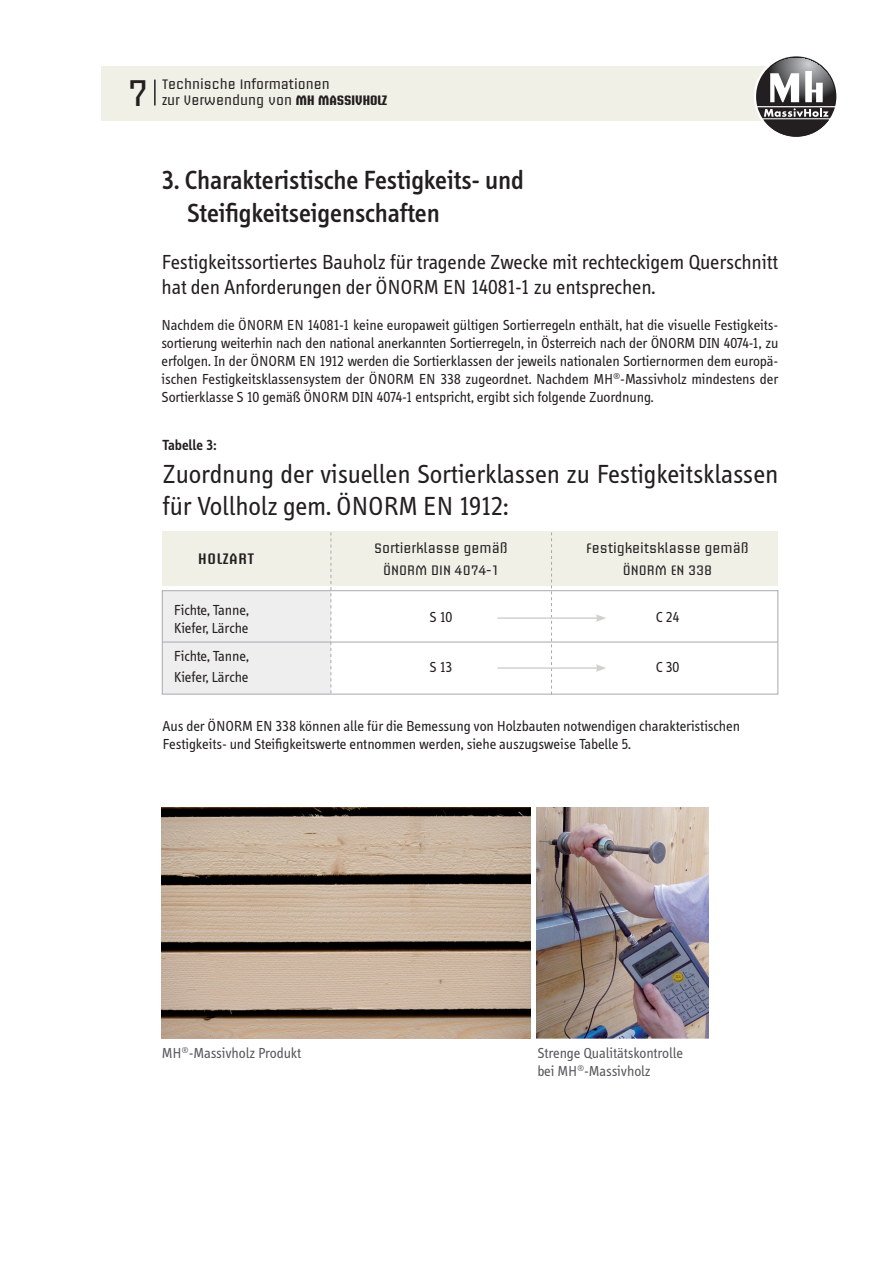
<style>
.page{position:relative;width:893px;height:1263px;background:#fff}
.page>*{position:absolute;margin:0;border:0;box-sizing:border-box;transform-origin:0 0}
.t1{font:36.45px "Briem Akademi Std";color:#231f20}
.t2{font:27px/32.4px "Info";color:#231f20}
.t3{font:500 27px/32.4px "Info";color:#231f20}
.t4{font:21px/25.2px "Info";color:#231f20}
.t5{font:15px/18px "Info";color:#231f20}
.t6{font:15px/18px "Info";color:#57585a}
.t7{font:600 15px "Info";color:#231f20}
.t8{font:600 15px "Briem Akademi Std";letter-spacing:.05em;color:#231f20}
.t9{font:13.5px "Briem Akademi Std";color:#231f20}
.s1{font-weight:700}
</style>
<div class="page">
<div style="left:101px;top:66px;width:694px;height:54px;background:#f0f0e7"></div>
<div style="left:754px;top:54px;width:85px;height:85px;background:#fff;border-radius:50%"></div>
<svg style="left:756px;top:56px;width:80px;height:81px"></svg>
<hr style="left:154px;top:80px;width:2px;height:25px;background:#231f20">
<div style="left:162px;top:591px;width:169px;height:103px;background:#eeeeef"></div>
<div style="left:162px;top:532px;width:616px;height:54px;background:#f0f0e7"></div>
<hr style="left:162px;top:642px;width:616px;height:1px;background:#a8a9ad">
<svg style="left:331px;top:532px;width:1px;height:160px"></svg>
<svg style="left:551px;top:532px;width:1px;height:160px"></svg>
<div style="left:162px;top:590px;width:616px;height:104px;border:1px solid #a8a9ad"></div>
<hr style="left:497px;top:617px;width:101px;height:2px;background:#d1d2cc">
<svg style="left:596px;top:614px;width:10px;height:8px"></svg>
<hr style="left:497px;top:667px;width:101px;height:2px;background:#d1d2cc">
<svg style="left:596px;top:664px;width:10px;height:8px"></svg>
<img style="left:536px;top:808px;width:173px;height:231px">
<img style="left:162px;top:808px;width:368px;height:231px">
<h1 class="t1" style="left:127px;top:72px;width:23px">7</h1>
<p class="t9" style="left:163px;top:77px;width:169px">Technische Informationen</p>
<p class="t9" style="left:163px;top:93px;width:175px">zur Verwendung von <span class="s1">MH MASSIVHOLZ</span></p>
<h2 class="t3" style="left:187px;top:164px;width:338px;text-indent:-25px">3. Charakteristische Festigkeits- und<br>Steifigkeitseigenschaften</h2>
<h3 class="t4" style="left:162px;top:249px;width:618px">Festigkeitssortiertes Bauholz für tragende Zwecke mit rechteckigem Querschnitt hat den Anforderungen der ÖNORM EN 14081-1 zu entsprechen.</h3>
<p class="t5" style="left:162px;top:316px;width:618px;text-align:justify">Nachdem die ÖNORM EN 14081-1 keine europaweit gültigen Sortierregeln enthält, hat die visuelle Festigkeits&shy;sortierung weiterhin nach den national anerkannten Sortierregeln, in Österreich nach der ÖNORM DIN 4074-1, zu erfolgen. In der ÖNORM EN 1912 werden die Sortierklassen der jeweils nationalen Sortiernormen dem europä&shy;ischen Festigkeitsklassensystem der ÖNORM EN 338 zugeordnet. Nachdem MH<sup>®</sup>-Massivholz mindestens der Sortierklasse S 10 gemäß ÖNORM DIN 4074-1 entspricht, ergibt sich folgende Zuordnung.</p>
<p class="t7" style="left:163px;top:437px;width:55px">Tabelle 3:</p>
<h2 class="t2" style="left:163px;top:458px;width:617px">Zuordnung der visuellen Sortierklassen zu Festigkeitsklassen für Vollholz gem. ÖNORM EN 1912:</h2>
<p class="t8" style="left:198px;top:550px;width:57px">HOLZART</p>
<p class="t9" style="left:374px;top:541px;width:135px">Sortierklasse gemäß</p>
<p class="t9" style="left:586px;top:541px;width:164px">Festigkeitsklasse gemäß</p>
<p class="t9" style="left:383px;top:563px;width:117px">ÖNORM DIN 4074-1</p>
<p class="t9" style="left:623px;top:563px;width:91px">ÖNORM EN 338</p>
<p class="t5" style="left:174px;top:601px;width:76px">Fichte, Tanne,<br>Kiefer, Lärche</p>
<p class="t5" style="left:430px;top:608px;width:24px">S 10</p>
<p class="t5" style="left:656px;top:608px;width:25px">C 24</p>
<p class="t5" style="left:174px;top:646px;width:76px;line-height:21px">Fichte, Tanne,<br>Kiefer, Lärche</p>
<p class="t5" style="left:430px;top:658px;width:24px">S 13</p>
<p class="t5" style="left:656px;top:658px;width:25px">C 30</p>
<p class="t5" style="left:163px;top:717px;width:579px">Aus der ÖNORM EN 338 können alle für die Bemessung von Holzbauten notwendigen charakteristischen<br>Festigkeits- und Steifigkeitswerte entnommen werden, siehe auszugsweise Tabelle 5.</p>
<p class="t6" style="left:162px;top:1044px;width:141px">MH<sup>®</sup>-Massivholz Produkt</p>
<p class="t6" style="left:537px;top:1044px;width:147px">Strenge Qualitätskontrolle bei MH<sup>®</sup>-Massivholz</p>
</div>
